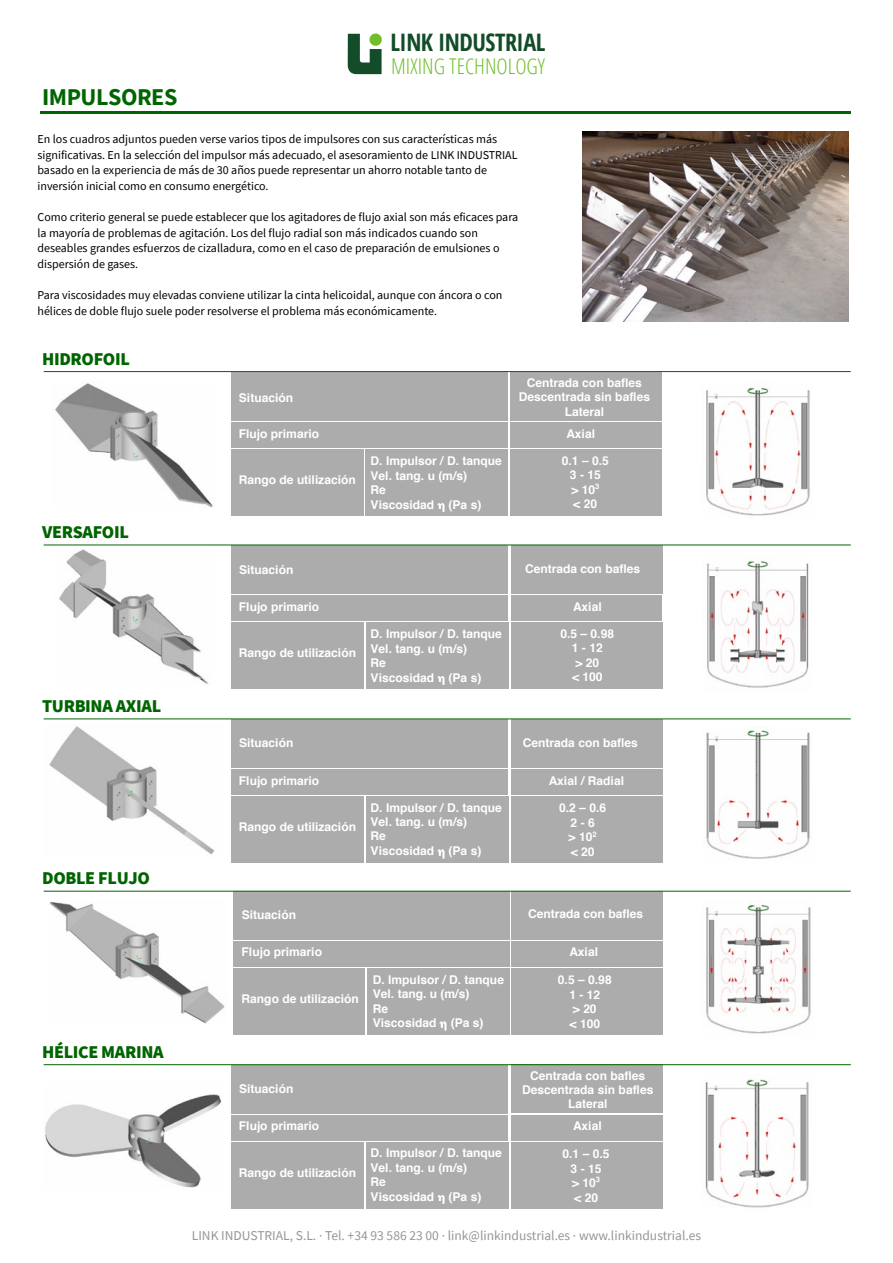
<style>
.page{position:relative;width:893px;height:1263px;background:#fff}
.page>*{position:absolute;margin:0;border:0;box-sizing:border-box;transform-origin:0 0}
.t1{font:700 24.15px "Open Sans Condensed";letter-spacing:-.02em;color:#134c28}
.t2{font:700 24px "Source Sans Pro";letter-spacing:-.02em;color:#006500}
.t3{font:300 condensed 21.6px "Open Sans";color:#70be2a}
.t4{font:900 18px "Source Sans Pro";letter-spacing:-.02em;color:#006500}
.t5{font:13.5px "Source Sans Pro";color:#969696}
.t6{font:700 12px/14.4px "Helvetica";color:#fff;text-align:center}
.t7{font:12px/15.6px "Source Sans Pro";color:#000}
</style>
<div class="page">
<hr style="left:40px;top:111px;width:810px;height:3px;background:#006500">
<img style="left:582px;top:132px;width:266px;height:63px">
<svg style="left:582px;top:195px;width:266px;height:64px;background:#938a86"></svg>
<svg style="left:582px;top:259px;width:266px;height:63px;background:#9f9998"></svg>
<svg style="left:348px;top:34px;width:33px;height:40px"></svg>
<img style="left:55px;top:383px;width:158px;height:125px">
<img style="left:59px;top:549px;width:149px;height:135px">
<img style="left:45px;top:1094px;width:176px;height:94px">
<img style="left:49px;top:726px;width:166px;height:129px">
<img style="left:50px;top:901px;width:175px;height:123px">
<hr style="left:44px;top:371px;width:806px;height:1px;background:#006500">
<hr style="left:44px;top:545px;width:806px;height:1px;background:#006500">
<hr style="left:44px;top:719px;width:806px;height:1px;background:#006500">
<hr style="left:44px;top:891px;width:806px;height:1px;background:#006500">
<hr style="left:44px;top:1064px;width:806px;height:1px;background:#006500">
<img style="left:706px;top:730px;width:104px;height:129px">
<img style="left:706px;top:387px;width:104px;height:129px">
<img style="left:705px;top:1079px;width:104px;height:129px">
<img style="left:707px;top:560px;width:102px;height:128px">
<img style="left:706px;top:904px;width:105px;height:130px">
<div style="left:231px;top:372px;width:430px;height:144px;background:#acacac"></div>
<div style="left:231px;top:545px;width:431px;height:144px;background:#acacac"></div>
<div style="left:231px;top:1065px;width:431px;height:144px;background:#acacac"></div>
<div style="left:231px;top:719px;width:431px;height:144px;background:#acacac"></div>
<div style="left:233px;top:891px;width:429px;height:144px;background:#acacac"></div>
<h1 class="t1" style="left:390px;top:25px;width:156px">LINK INDUSTRIAL</h1>
<h2 class="t2" style="left:42px;top:81px;width:137px">IMPULSORES</h2>
<h3 class="t3" style="left:391px;top:52px;width:156px">MIXING TECHNOLOGY</h3>
<p class="t7" style="left:37px;top:131px;width:481px">En los cuadros adjuntos pueden verse varios tipos de impulsores con sus características más significativas. En la selección del impulsor más adecuado, el asesoramiento de LINK INDUSTRIAL basado en la experiencia de más de 30 años puede representar un ahorro notable tanto de inversión inicial como en consumo energético.</p>
<p class="t7" style="left:37px;top:209px;width:482px">Como criterio general se puede establecer que los agitadores de flujo axial son más eficaces para la mayoría de problemas de agitación. Los del flujo radial son más indicados cuando son deseables grandes esfuerzos de cizalladura, como en el caso de preparación de emulsiones o dispersión de gases.</p>
<p class="t7" style="left:37px;top:287px;width:466px">Para viscosidades muy elevadas conviene utilizar la cinta helicoidal, aunque con áncora o con hélices de doble flujo suele poder resolverse el problema más económicamente.</p>
<h3 class="t4" style="left:42px;top:346px;width:89px">HIDROFOIL</h3>
<h3 class="t4" style="left:42px;top:519px;width:88px">VERSAFOIL</h3>
<h3 class="t4" style="left:42px;top:693px;width:121px">TURBINA AXIAL</h3>
<h3 class="t4" style="left:42px;top:866px;width:109px">DOBLE FLUJO</h3>
<h3 class="t4" style="left:42px;top:1039px;width:123px">HÉLICE MARINA</h3>
<p class="t6" style="left:239px;top:391px;width:56px">Situación</p>
<p class="t6" style="left:239px;top:427px;width:82px">Flujo primario</p>
<p class="t6" style="left:239px;top:473px;width:119px">Rango de utilización</p>
<p class="t6" style="left:370px;top:454px;width:133px;text-align:left">D. Impulsor / D. tanque<br>Vel. tang. u (m/s)<br>Re<br>Viscosidad (Pa s)</p>
<p class="t6" style="left:518px;top:375px;width:133px">Centrada con bafles<br>Descentrada sin bafles<br>Lateral</p>
<p class="t6" style="left:566px;top:427px;width:30px">Axial</p>
<p class="t6" style="left:562px;top:454px;width:49px">0.1 – 0.5<br>3-15<br>&gt; 10<sup>3<br></sup>&lt; 20</p>
<p class="t6" style="left:239px;top:562px;width:56px">Situación</p>
<p class="t6" style="left:239px;top:600px;width:82px">Flujo primario</p>
<p class="t6" style="left:239px;top:646px;width:119px">Rango de utilización</p>
<p class="t6" style="left:370px;top:627px;width:133px;text-align:left">D. Impulsor / D. tanque<br>Vel. tang. u (m/s)<br>Re<br>Viscosidad (Pa s)</p>
<p class="t6" style="left:525px;top:561px;width:117px">Centrada con bafles</p>
<p class="t6" style="left:573px;top:600px;width:30px">Axial</p>
<p class="t6" style="left:560px;top:627px;width:55px">0.5 – 0.98<br>1-12<br>&gt; 20<br>&lt; 100</p>
<p class="t6" style="left:239px;top:736px;width:56px">Situación</p>
<p class="t6" style="left:239px;top:773px;width:82px">Flujo primario</p>
<p class="t6" style="left:239px;top:819px;width:119px">Rango de utilización</p>
<p class="t6" style="left:370px;top:800px;width:133px;text-align:left">D. Impulsor / D. tanque<br>Vel. tang. u (m/s)<br>Re<br>Viscosidad (Pa s)</p>
<p class="t6" style="left:523px;top:736px;width:117px">Centrada con bafles</p>
<p class="t6" style="left:549px;top:773px;width:77px">Axial / Radial</p>
<p class="t6" style="left:559px;top:801px;width:49px">0.2 – 0.6<br>2-6<br>&gt; 10<sup>2<br></sup>&lt; 20</p>
<p class="t6" style="left:242px;top:908px;width:56px">Situación</p>
<p class="t6" style="left:241px;top:945px;width:82px">Flujo primario</p>
<p class="t6" style="left:241px;top:992px;width:119px">Rango de utilización</p>
<p class="t6" style="left:373px;top:972px;width:133px;text-align:left">D. Impulsor / D. tanque<br>Vel. tang. u (m/s)<br>Re<br>Viscosidad (Pa s)</p>
<p class="t6" style="left:239px;top:1082px;width:56px">Situación</p>
<p class="t6" style="left:239px;top:1119px;width:82px">Flujo primario</p>
<p class="t6" style="left:239px;top:1165px;width:119px">Rango de utilización</p>
<p class="t6" style="left:370px;top:1146px;width:133px;text-align:left">D. Impulsor / D. tanque<br>Vel. tang. u (m/s)<br>Re<br>Viscosidad (Pa s)</p>
<p class="t6" style="left:528px;top:906px;width:117px">Centrada con bafles</p>
<p class="t6" style="left:569px;top:945px;width:30px">Axial</p>
<p class="t6" style="left:558px;top:973px;width:55px">0.5 – 0.98<br>1-12<br>&gt; 20<br>&lt; 100</p>
<p class="t6" style="left:522px;top:1068px;width:133px">Centrada con bafles<br>Descentrada sin bafles<br>Lateral</p>
<p class="t6" style="left:573px;top:1119px;width:30px">Axial</p>
<p class="t6" style="left:562px;top:1147px;width:49px">0.1 – 0.5<br>3-15<br>&gt; 10<sup>3<br></sup>&lt; 20</p>
<p class="t5" style="left:192px;top:1227px;width:510px">LINK INDUSTRIAL, S.L. · Tel. +34 93 586 23 00 · link@linkindustrial.es · www.linkindustrial.es</p>
</div>
